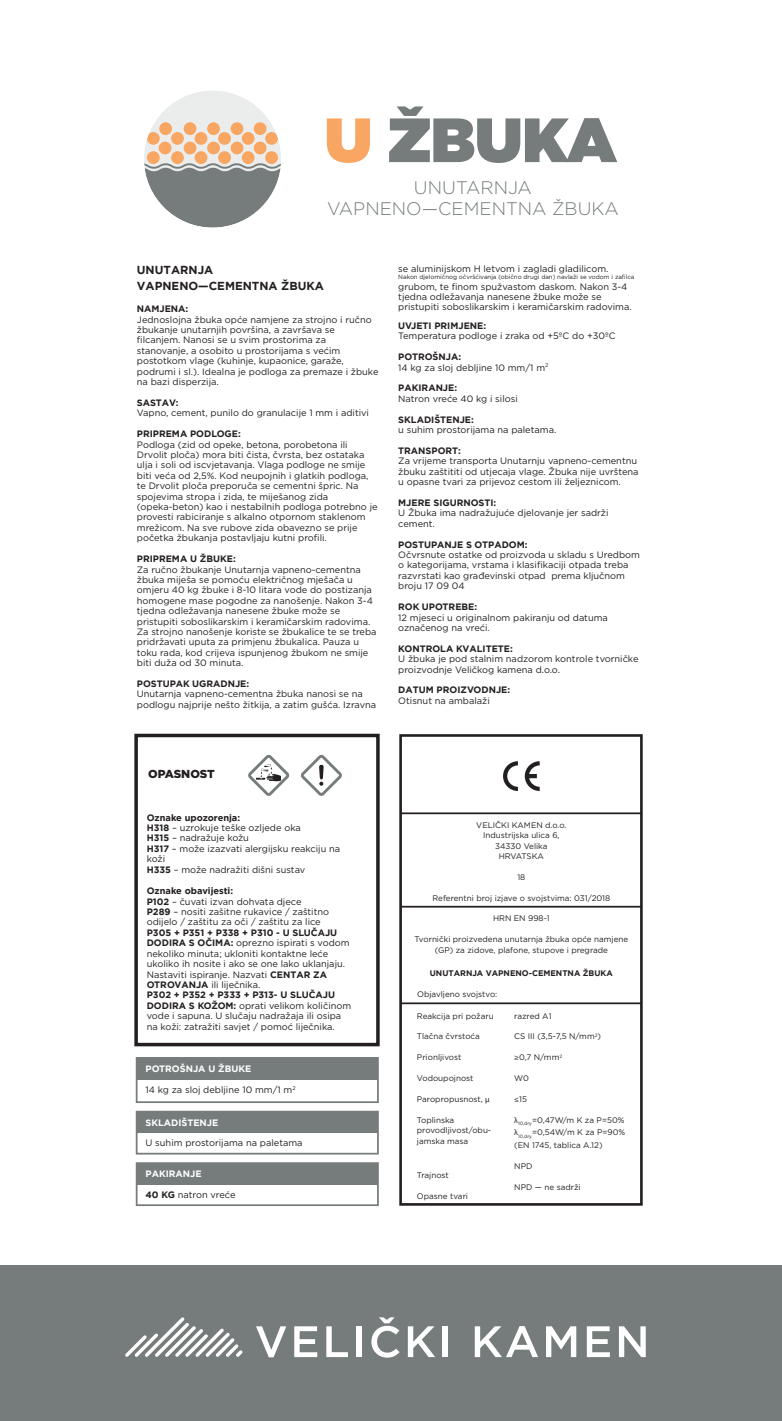
<style>
.page{position:relative;width:782px;height:1421px;background:#fff}
.page>*{position:absolute;margin:0;border:0;box-sizing:border-box;transform-origin:0 0}
.t1{font:900 62.3px "Gotham";color:#757c7b}
.t2{font:300 18.2px/21.2px "Gotham";color:#757c7b;text-align:center}
.t3{font:700 11.55px/16.3px "Gotham";color:#231f20}
.t4{font:900 11.55px "Gotham";letter-spacing:-.005em;color:#231f20}
.t5{font:9.28px/10.5px "Gotham";color:#231f20}
.t6{font:700 9.28px "Gotham";color:#231f20}
.t7{font:700 9.28px "Gotham";color:#fff}
.t8{font:8.05px/10.5px "Gotham";color:#231f20;text-align:center}
.t9{font:700 8.05px "Gotham";color:#231f20}
.t10{font:6.12px "Gotham";color:#231f20}
.s1{color:#f9a663}
.s2{font-weight:700}
.s3{font-family:"Myriad Pro"}
</style>
<div class="page">
<div style="left:0;top:1265px;width:782px;height:156px;background:#757c7b"></div>
<svg style="left:256px;top:1326px;width:30px;height:31px"></svg>
<svg style="left:294px;top:1326px;width:23px;height:31px"></svg>
<svg style="left:326px;top:1326px;width:22px;height:31px"></svg>
<div style="left:356px;top:1326px;width:6px;height:31px;background:#fff"></div>
<svg style="left:371px;top:1317px;width:28px;height:40px"></svg>
<svg style="left:408px;top:1326px;width:27px;height:31px"></svg>
<div style="left:443px;top:1326px;width:5px;height:31px;background:#fff"></div>
<svg style="left:475px;top:1326px;width:63px;height:31px"></svg>
<svg style="left:546px;top:1326px;width:30px;height:31px"></svg>
<svg style="left:587px;top:1326px;width:23px;height:31px"></svg>
<svg style="left:619px;top:1326px;width:27px;height:31px"></svg>
<svg style="left:125px;top:1317px;width:118px;height:40px"></svg>
<svg style="left:134px;top:733px;width:505px;height:473px"></svg>
<svg style="left:144px;top:91px;width:137px;height:137px"></svg>
<svg style="left:247px;top:753px;width:44px;height:44px"></svg>
<svg style="left:299px;top:753px;width:44px;height:44px"></svg>
<div style="left:134px;top:734px;width:246px;height:312px;border:4px solid #231f20"></div>
<div style="left:137px;top:1058px;width:241px;height:21px;background:#757c7b"></div>
<div style="left:136px;top:1057px;width:243px;height:46px;border:2px solid #757c7b"></div>
<div style="left:137px;top:1111px;width:241px;height:22px;background:#757c7b"></div>
<div style="left:136px;top:1111px;width:243px;height:43px;border:2px solid #757c7b"></div>
<div style="left:136px;top:1162px;width:243px;height:44px;border:2px solid #757c7b"></div>
<div style="left:137px;top:1163px;width:241px;height:21px;background:#757c7b"></div>
<div style="left:399px;top:734px;width:244px;height:472px;border:3px solid #231f20"></div>
<svg style="left:503px;top:761px;width:37px;height:30px"></svg>
<hr style="left:400px;top:812px;width:241px;height:2px;background:#231f20">
<hr style="left:400px;top:906px;width:241px;height:1px;background:#231f20">
<hr style="left:400px;top:1002px;width:241px;height:2px;background:#231f20">
<h1 class="t1" style="left:325px;top:95px;width:293px"><span class="s1">U</span> ŽBUKA</h1>
<h2 class="t2" style="left:327px;top:177px;width:293px">UNUTARNJA<br>VAPNENO—CEMENTNA ŽBUKA</h2>
<p class="t3" style="left:137px;top:262px;width:189px">UNUTARNJA<br>VAPNENO—CEMENTNA ŽBUKA</p>
<p class="t6" style="left:137px;top:303px;width:53px">NAMJENA:</p>
<p class="t5" style="left:137px;top:314px;width:243px">Jednoslojna žbuka opće namjene za strojno i ručno žbukanje unutarnjih površina, a završava se filcanjem. Nanosi se u svim prostorima za stanovanje, a osobito u prostorijama s većim postotkom vlage (kuhinje, kupaonice, garaže, podrumi i sl.). Idealna je podloga za premaze i žbuke na bazi disperzija.</p>
<p class="t6" style="left:137px;top:396px;width:43px">SASTAV:</p>
<p class="t5" style="left:137px;top:408px;width:234px">Vapno, cement, punilo do granulacije 1 mm i aditivi</p>
<p class="t6" style="left:137px;top:428px;width:105px">PRIPREMA PODLOGE:</p>
<p class="t5" style="left:137px;top:439px;width:242px">Podloga (zid od opeke, betona, porobetona ili Drvolit ploča) mora biti čista, čvrsta, bez ostataka ulja i soli od iscvjetavanja. Vlaga podloge ne smije biti veća od 2,5%. Kod neupojnih i glatkih podloga, te Drvolit ploča preporuča se cementni špric. Na spojevima stropa i zida, te miješanog zida (opeka-beton) kao i nestabilnih podloga potrebno je provesti rabiciranje s alkalno otpornom staklenom mrežicom. Na sve rubove zida obavezno se prije početka žbukanja postavljaju kutni profili.</p>
<p class="t6" style="left:137px;top:553px;width:100px">PRIPREMA U ŽBUKE:</p>
<p class="t5" style="left:137px;top:564px;width:241px">Za ručno žbukanje Unutarnja vapneno-cementna žbuka miješa se pomoću električnog mješača u omjeru 40 kg žbuke i 8-10 litara vode do postizanja homogene mase pogodne za nanošenje. Nakon 3-4 tjedna odležavanja nanesene žbuke može se pristupiti soboslikarskim i keramičarskim radovima.<br>Za strojno nanošenje koriste se žbukalice te se treba pridržavati uputa za primjenu žbukalica. Pauza u toku rada, kod crijeva ispunjenog žbukom ne smije biti duža od 30 minuta.</p>
<p class="t6" style="left:137px;top:678px;width:114px">POSTUPAK UGRADNJE:</p>
<p class="t5" style="left:137px;top:689px;width:241px">Unutarnja vapneno-cementna žbuka nanosi se na podlogu najprije nešto žitkija, a zatim gušća. Izravna</p>
<p class="t5" style="left:398px;top:264px;width:212px">se aluminijskom H letvom i zagladi gladilicom.</p>
<p class="t10" style="left:398px;top:273px;width:238px">Nakon djelomičnog očvršćivanja (obično drugi dan) navlaži se vodom i zafilca</p>
<p class="t5" style="left:398px;top:281px;width:235px">grubom, te finom spužvastom daskom. Nakon 3-4 tjedna odležavanja nanesene žbuke može se pristupiti soboslikarskim i keramičarskim radovima.</p>
<p class="t6" style="left:398px;top:319px;width:89px">UVJETI PRIMJENE:</p>
<p class="t5" style="left:398px;top:331px;width:219px">Temperatura podloge i zraka od +5ºC do +30ºC</p>
<p class="t5" style="left:398px;top:351px;width:152px"><span class="s2">POTROŠNJA:<br></span>14 kg za sloj debljine 10 mm/1 m<sup>2</sup></p>
<p class="t6" style="left:398px;top:382px;width:60px">PAKIRANJE:</p>
<p class="t5" style="left:398px;top:393px;width:121px">Natron vreće 40 kg i silosi</p>
<p class="t6" style="left:398px;top:413px;width:77px">SKLADIŠTENJE:</p>
<p class="t5" style="left:398px;top:424px;width:159px">u suhim prostorijama na paletama.</p>
<p class="t6" style="left:398px;top:444px;width:64px">TRANSPORT:</p>
<p class="t5" style="left:398px;top:456px;width:242px">Za vrijeme transporta Unutarnju vapneno-cementnu žbuku zaštititi od utjecaja vlage. Žbuka nije uvrštena u opasne tvari za prijevoz cestom ili željeznicom.</p>
<p class="t6" style="left:398px;top:496px;width:99px">MJERE SIGURNOSTI:</p>
<p class="t5" style="left:398px;top:508px;width:212px">U Žbuka ima nadražujuće djelovanje jer sadrži cement.</p>
<p class="t6" style="left:398px;top:538px;width:131px">POSTUPANJE S OTPADOM:</p>
<p class="t5" style="left:398px;top:549px;width:243px">Očvrsnute ostatke od proizvoda u skladu s Uredbom o kategorijama, vrstama i klasifikaciji otpada treba razvrstati kao građevinski otpad prema ključnom broju 17 09 04</p>
<p class="t6" style="left:398px;top:601px;width:80px">ROK UPOTREBE:</p>
<p class="t5" style="left:398px;top:612px;width:211px">12 mjeseci u originalnom pakiranju od datuma označenog na vreći.</p>
<p class="t6" style="left:398px;top:642px;width:116px">KONTROLA KVALITETE:</p>
<p class="t5" style="left:398px;top:653px;width:242px">U žbuka je pod stalnim nadzorom kontrole tvorničke proizvodnje Veličkog kamena d.o.o.</p>
<p class="t6" style="left:398px;top:684px;width:113px">DATUM PROIZVODNJE:</p>
<p class="t5" style="left:398px;top:695px;width:93px">Otisnut na ambalaži</p>
<p class="t4" style="left:148px;top:768px;width:68px">OPASNOST</p>
<p class="t5" style="left:147px;top:812px;width:195px"><span class="s2">Oznake upozorenja:<br>H318</span> – uzrokuje teške ozljede oka<br><span class="s2">H315</span> – nadražuje kožu<br><span class="s2">H317</span> – može izazvati alergijsku reakciju na koži<br><span class="s2">H335</span> – može nadražiti dišni sustav</p>
<p class="t5" style="left:147px;top:885px;width:184px"><span class="s2">Oznake obavijesti:<br>P102</span> – čuvati izvan dohvata djece<br><span class="s2">P289</span> – nositi zašitne rukavice / zaštitno odijelo / zaštitu za oči / zaštitu za lice</p>
<p class="t5" style="left:147px;top:927px;width:206px"><span class="s2">P305 + P351 + P338 + P310 - U SLUČAJU DODIRA S OČIMA:</span> oprezno ispirati s vodom nekoliko minuta; ukloniti kontaktne leće ukoliko ih nosite i ako se one lako uklanjaju.<br>Nastaviti ispiranje. Nazvati <span class="s2">CENTAR ZA OTROVANJA</span> ili liječnika.<br><span class="s2">P302 + P352 + P333 + P313- U SLUČAJU DODIRA S KOŽOM:</span> oprati velikom količinom vode i sapuna. U slučaju nadražaja ili osipa na koži: zatražiti savjet / pomoć liječnika.</p>
<p class="t7" style="left:145px;top:1062px;width:107px">POTROŠNJA U ŽBUKE</p>
<p class="t5" style="left:145px;top:1084px;width:152px">14 kg za sloj debljine 10 mm/1 m<sup>2</sup></p>
<p class="t7" style="left:145px;top:1116px;width:74px">SKLADIŠTENJE</p>
<p class="t5" style="left:145px;top:1137px;width:159px">U suhim prostorijama na paletama</p>
<p class="t7" style="left:145px;top:1167px;width:58px">PAKIRANJE</p>
<p class="t5" style="left:145px;top:1189px;width:92px"><span class="s2">40 KG</span> natron vreće</p>
<p class="t8" style="left:476px;top:819px;width:92px">VELIČKI KAMEN d.o.o.<br>Industrijska ulica 6,<br>34330 Velika<br>HRVATSKA</p>
<p class="t8" style="left:517px;top:871px;width:10px">18</p>
<p class="t8" style="left:432px;top:892px;width:179px">Referentni broj izjave o svojstvima: 031/2018</p>
<p class="t8" style="left:493px;top:913px;width:58px">HRN EN 998-1</p>
<p class="t8" style="left:414px;top:934px;width:215px">Tvornički proizvedena unutarnja žbuka opće namjene (GP) za zidove, plafone, stupove i pregrade</p>
<p class="t9" style="left:430px;top:968px;width:184px">UNUTARNJA VAPNENO-CEMENTNA ŽBUKA</p>
<p class="t8" style="left:417px;top:988px;width:82px">Objavljeno svojstvo:</p>
<p class="t8" style="left:417px;top:1010px;width:78px">Reakcija pri požaru</p>
<p class="t8" style="left:417px;top:1031px;width:64px">Tlačna čvrstoća</p>
<p class="t8" style="left:417px;top:1052px;width:46px">Prionljivost</p>
<p class="t8" style="left:417px;top:1073px;width:58px">Vodoupojnost</p>
<p class="t8" style="left:417px;top:1094px;width:74px">Paropropusnost, <span class="s3">µ</span></p>
<p class="t8" style="left:417px;top:1114px;width:76px;text-align:left">Toplinska provodljivost/obu&shy;jamska masa</p>
<p class="t8" style="left:417px;top:1170px;width:33px">Trajnost</p>
<p class="t8" style="left:417px;top:1191px;width:53px">Opasne tvari</p>
<p class="t8" style="left:514px;top:1010px;width:39px">razred A1</p>
<p class="t8" style="left:514px;top:1031px;width:88px">CS III (3,5-7,5 N/mm<sup>2</sup>)</p>
<p class="t8" style="left:514px;top:1052px;width:49px"><span class="s3">≥</span>0,7 N/mm<sup>2</sup></p>
<p class="t8" style="left:514px;top:1073px;width:16px">W0</p>
<p class="t8" style="left:514px;top:1094px;width:14px"><span class="s3">≤</span>15</p>
<p class="t8" style="left:514px;top:1113px;width:112px;line-height:12.8px;text-align:justify"><span class="s3">λ</span><sub>10,dry</sub>=0,47W/m K za P=50% <span class="s3">λ</span><sub>10,dry</sub>=0,54W/m K za P=90% (EN 1745, tablica A.12)</p>
<p class="t8" style="left:514px;top:1161px;width:20px">NPD</p>
<p class="t8" style="left:514px;top:1181px;width:68px">NPD — ne sadrži</p>
</div>
